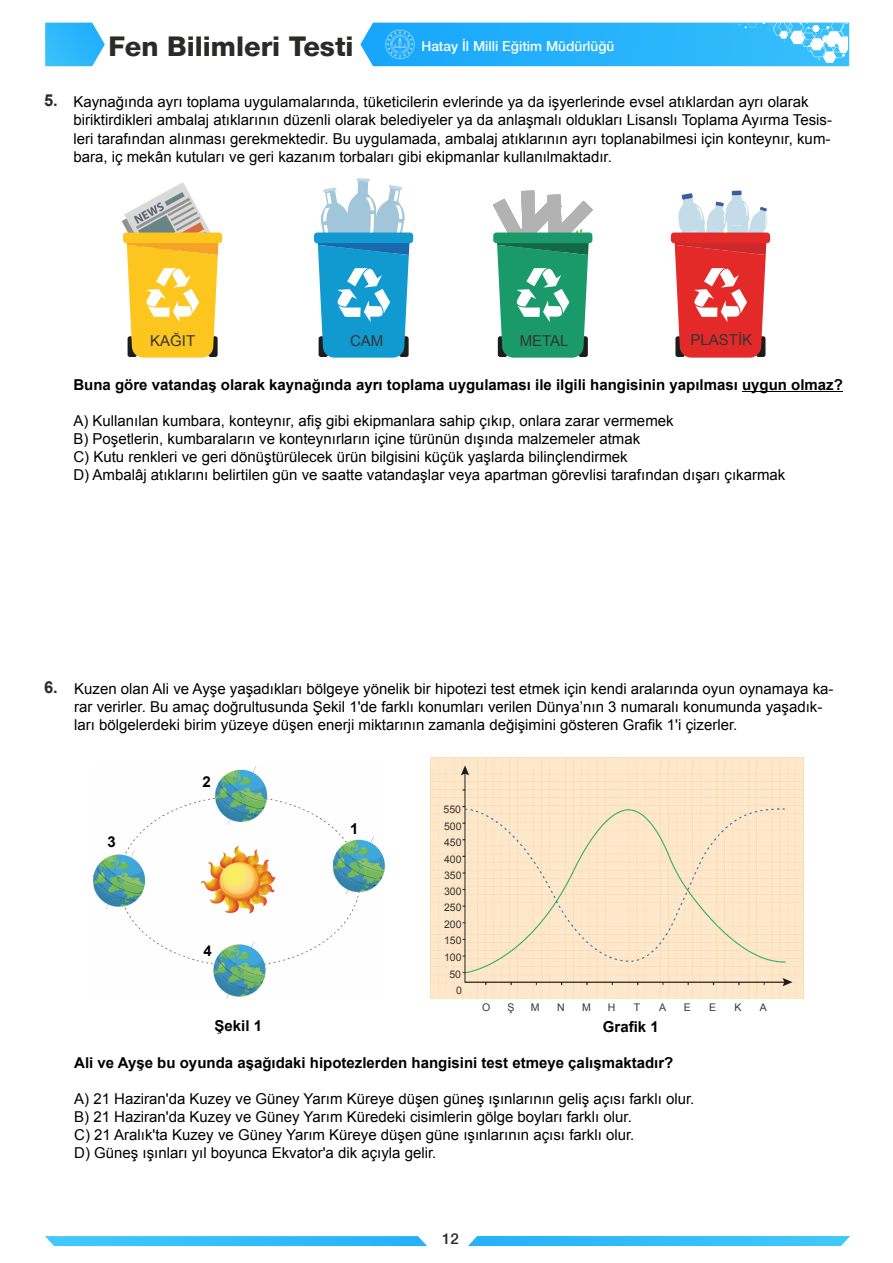
<style>
.page{position:relative;width:893px;height:1263px;background:#fff}
.page>*{position:absolute;margin:0;border:0;box-sizing:border-box;transform-origin:0 0}
.t1{font:800 27.15px "Helvetica Neue LT Com";color:#2b2a29}
.t2{font:700 16.5px "Arial";color:#2b2a29}
.t3{font:15px/18px "Arial";color:#000}
.t4{font:700 15px "Arial";color:#000}
.t5{font:15px "Arial";color:#343435}
.t6{font:500 15px "Helvetica Neue LT Com";color:#2b2a29}
.t7{font:500 13.65px "Helvetica Neue LT Com";color:#fefefe}
.t8{font:10.5px "Arial";color:#343435}
</style>
<div class="page">
<svg style="left:45px;top:23px;width:60px;height:43px;background:#43bffb"></svg>
<svg style="left:360px;top:23px;width:489px;height:43px;background:#34b7fb"></svg>
<svg style="left:45px;top:1236px;width:382px;height:10px;background:#3abffb"></svg>
<svg style="left:468px;top:1236px;width:382px;height:10px;background:#38befb"></svg>
<div style="left:123px;top:233px;width:99px;height:10px;background:#fdc61e;border-radius:3px"></div>
<svg style="left:122px;top:182px;width:96px;height:176px"></svg>
<svg style="left:493px;top:191px;width:100px;height:167px"></svg>
<svg style="left:356px;top:178px;width:14px;height:4px"></svg>
<div style="left:314px;top:233px;width:99px;height:10px;background:#119acf;border-radius:3px"></div>
<svg style="left:318px;top:180px;width:91px;height:178px"></svg>
<hr style="left:732px;top:191px;width:10px;height:4px;background:#3b5e9e">
<div style="left:671px;top:233px;width:99px;height:10px;background:#e42a28;border-radius:3px"></div>
<svg style="left:675px;top:193px;width:92px;height:165px"></svg>
<hr style="left:742px;top:391px;width:101px;height:1px;background:#000">
<img style="left:94px;top:767px;width:290px;height:231px">
<img style="left:430px;top:758px;width:373px;height:240px">
<p class="t2" style="left:44px;top:94px;width:15px">5.</p>
<h1 class="t1" style="left:108px;top:37px;width:247px">Fen Bilimleri Testi</h1>
<p class="t7" style="left:421px;top:41px;width:194px">Hatay İl Milli Eğitim Müdürlüğü</p>
<p class="t3" style="left:73px;top:95px;width:760px">Kaynağında ayrı toplama uygulamalarında, tüketicilerin evlerinde ya da işyerlerinde evsel atıklardan ayrı olarak biriktirdikleri ambalaj atıklarının düzenli olarak belediyeler ya da anlaşmalı oldukları Lisanslı Toplama Ayırma Tesis&shy;leri tarafından alınması gerekmektedir. Bu uygulamada, ambalaj atıklarının ayrı toplanabilmesi için konteynır, kum&shy;bara, iç mekân kutuları ve geri kazanım torbaları gibi ekipmanlar kullanılmaktadır.</p>
<p class="t5" style="left:150px;top:335px;width:47px">KAĞIT</p>
<p class="t5" style="left:350px;top:335px;width:35px">CAM</p>
<p class="t5" style="left:520px;top:335px;width:50px">METAL</p>
<p class="t5" style="left:690px;top:334px;width:63px">PLASTİK</p>
<p class="t4" style="left:73px;top:379px;width:771px">Buna göre vatandaş olarak kaynağında ayrı toplama uygulaması ile ilgili hangisinin yapılması uygun olmaz?</p>
<p class="t3" style="left:73px;top:413px;width:713px">A) Kullanılan kumbara, konteynır, afiş gibi ekipmanlara sahip çıkıp, onlara zarar vermemek<br>B) Poşetlerin, kumbaraların ve konteynırların içine türünün dışında malzemeler atmak<br>C) Kutu renkleri ve geri dönüştürülecek ürün bilgisini küçük yaşlarda bilinçlendirmek<br>D) Ambalâj atıklarını belirtilen gün ve saatte vatandaşlar veya apartman görevlisi tarafından dışarı çıkarmak</p>
<p class="t2" style="left:44px;top:681px;width:15px">6.</p>
<p class="t3" style="left:74px;top:681px;width:761px">Kuzen olan Ali ve Ayşe yaşadıkları bölgeye yönelik bir hipotezi test etmek için kendi aralarında oyun oynamaya ka&shy;rar verirler. Bu amaç doğrultusunda Şekil 1'de farklı konumları verilen Dünya’nın 3 numaralı konumunda yaşadık&shy;ları bölgelerdeki birim yüzeye düşen enerji miktarının zamanla değişimini gösteren Grafik 1'i çizerler.</p>
<p class="t4" style="left:108px;top:836px;width:10px">3</p>
<p class="t4" style="left:202px;top:776px;width:10px">2</p>
<p class="t4" style="left:204px;top:945px;width:10px">4</p>
<p class="t4" style="left:350px;top:823px;width:10px">1</p>
<p class="t8" style="left:444px;top:805px;width:19px">550</p>
<p class="t8" style="left:444px;top:822px;width:19px">500</p>
<p class="t8" style="left:444px;top:838px;width:19px">450</p>
<p class="t8" style="left:444px;top:855px;width:19px">400</p>
<p class="t8" style="left:444px;top:871px;width:19px">350</p>
<p class="t8" style="left:444px;top:887px;width:19px">300</p>
<p class="t8" style="left:444px;top:904px;width:19px">250</p>
<p class="t8" style="left:444px;top:920px;width:19px">200</p>
<p class="t8" style="left:444px;top:937px;width:19px">150</p>
<p class="t8" style="left:444px;top:953px;width:19px">100</p>
<p class="t8" style="left:449px;top:970px;width:13px">50</p>
<p class="t8" style="left:456px;top:986px;width:7px">0</p>
<p class="t8" style="left:482px;top:1003px;width:10px">O</p>
<p class="t8" style="left:508px;top:1003px;width:9px">Ş</p>
<p class="t8" style="left:531px;top:1003px;width:10px">M</p>
<p class="t8" style="left:557px;top:1003px;width:9px">N</p>
<p class="t8" style="left:582px;top:1003px;width:10px">M</p>
<p class="t8" style="left:608px;top:1003px;width:9px">H</p>
<p class="t8" style="left:634px;top:1003px;width:8px">T</p>
<p class="t8" style="left:659px;top:1003px;width:9px">A</p>
<p class="t8" style="left:684px;top:1003px;width:9px">E</p>
<p class="t8" style="left:709px;top:1003px;width:9px">E</p>
<p class="t8" style="left:734px;top:1003px;width:9px">K</p>
<p class="t8" style="left:760px;top:1003px;width:9px">A</p>
<p class="t4" style="left:215px;top:1019px;width:49px">Şekil 1</p>
<p class="t4" style="left:603px;top:1021px;width:57px">Grafik 1</p>
<p class="t4" style="left:74px;top:1057px;width:601px">Ali ve Ayşe bu oyunda aşağıdaki hipotezlerden hangisini test etmeye çalışmaktadır?</p>
<p class="t3" style="left:74px;top:1091px;width:622px">A) 21 Haziran'da Kuzey ve Güney Yarım Küreye düşen güneş ışınlarının geliş açısı farklı olur.<br>B) 21 Haziran'da Kuzey ve Güney Yarım Küredeki cisimlerin gölge boyları farklı olur.<br>C) 21 Aralık'ta Kuzey ve Güney Yarım Küreye düşen güne ışınlarının açısı farklı olur.<br>D) Güneş ışınları yıl boyunca Ekvator'a dik açıyla gelir.</p>
<p class="t6" style="left:442px;top:1233px;width:18px">12</p>
</div>
